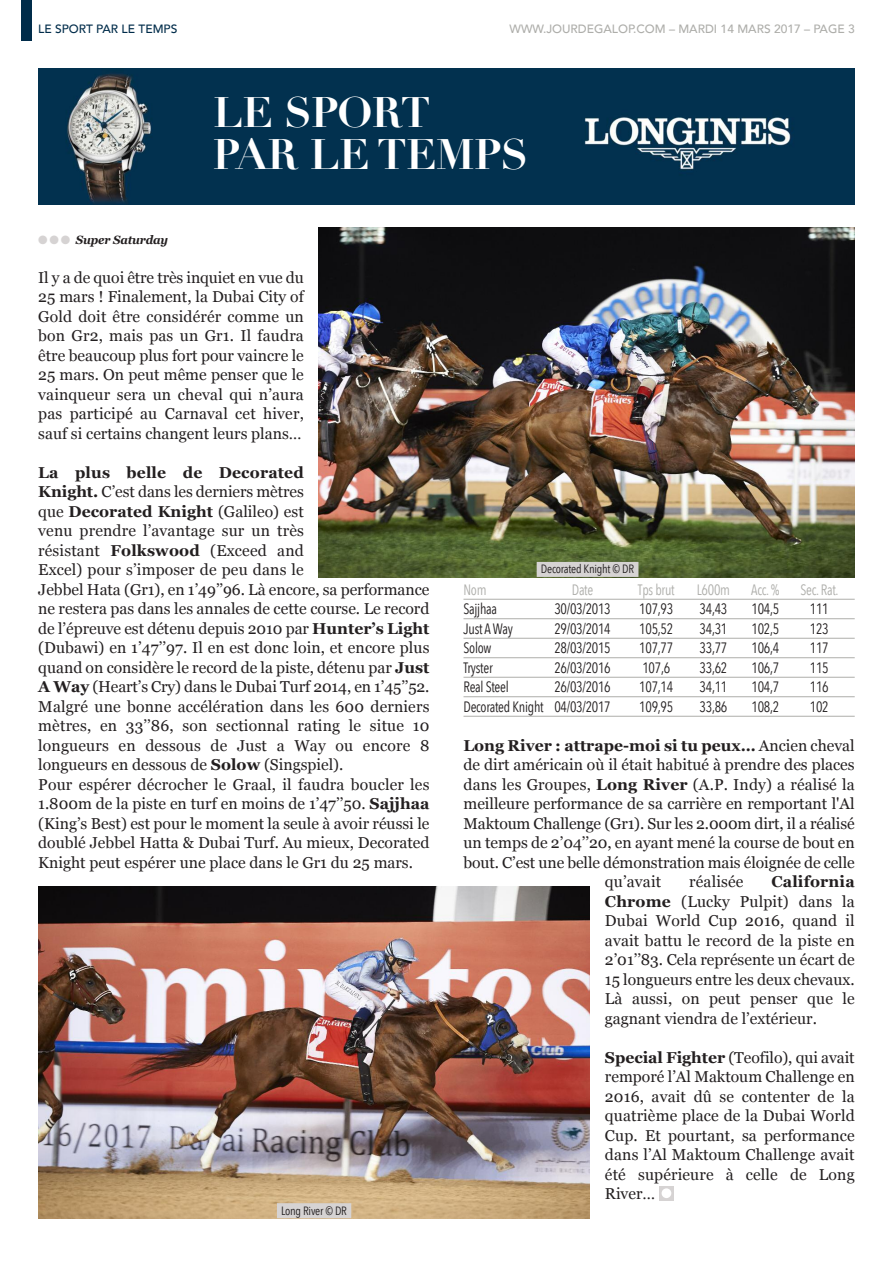
<style>
.page{position:relative;width:893px;height:1263px;background:#fff}
.page>*{position:absolute;margin:0;border:0;box-sizing:border-box;transform-origin:0 0}
.t1{font:700 42px/42px "Didot LH";letter-spacing:-.015em;color:#fff}
.t2{font:15.75px/19.5px "Georgia";color:#231f20;text-align:justify}
.t3{font:700 15.75px "Georgia";color:#231f20}
.t4{font:15px "Avenir Next Condensed";letter-spacing:-.02em;color:#231f20;scale:.92 1}
.t5{font:15px "Avenir Next Condensed";letter-spacing:-.02em;color:#aeaeaa;scale:.92 1}
.t6{font:500 12px "Avenir";color:#aeaeaa}
.t7{font:12px "Avenir Next Condensed";letter-spacing:-.02em;color:#231f20}
.t8{font:500 12px "Avenir";color:#002c4a}
.t9{font:italic 700 12px "Georgia";letter-spacing:-.015em;color:#231f20;scale:.95 1}
.s1{color:#d6d3d3}
.s2{font-weight:700}
.s3{font-weight:400}
</style>
<div class="page">
<hr style="left:463px;top:599px;width:392px;height:1px;background:#aeaeaa">
<hr style="left:463px;top:618px;width:392px;height:1px;background:#aeaeaa">
<hr style="left:463px;top:638px;width:392px;height:1px;background:#aeaeaa">
<hr style="left:463px;top:657px;width:392px;height:1px;background:#aeaeaa">
<hr style="left:463px;top:677px;width:392px;height:1px;background:#aeaeaa">
<hr style="left:463px;top:696px;width:392px;height:1px;background:#aeaeaa">
<hr style="left:463px;top:716px;width:392px;height:1px;background:#aeaeaa">
<div style="left:659px;top:1186px;width:15px;height:15px;background:#d6d3d3"></div>
<div style="left:662px;top:1188px;width:9px;height:10px;background:#fff;border-radius:50%"></div>
<img style="left:319px;top:227px;width:536px;height:350px">
<div style="left:537px;top:562px;width:101px;height:15px;background:#d6d3d3"></div>
<img style="left:38px;top:886px;width:552px;height:332px">
<div style="left:277px;top:1203px;width:74px;height:15px;background:#d6d3d3"></div>
<img style="left:38px;top:68px;width:817px;height:136px">
<div style="left:21px;top:0;width:11px;height:40px;background:#002c4a"></div>
<p class="t8" style="left:38px;top:21px;width:141px">LE SPORT PAR LE TEMPS</p>
<p class="t6" style="left:509px;top:21px;width:347px">WWW.JOURDEGALOP.COM – MARDI 14 MARS 2017 – PAGE 3</p>
<h1 class="t1" style="left:213px;top:97px;width:316px">LE SPORT<br>PAR LE TEMPS</h1>
<p class="t9" style="left:38px;top:233px;width:138px"><span class="s1">●</span> <span class="s1">●</span> <span class="s1">●</span> Super Saturday</p>
<p class="t2" style="left:38px;top:267px;width:267px">Il y a de quoi être très inquiet en vue du 25 mars ! Finalement, la Dubai City of Gold doit être considérér comme un bon Gr2, mais pas un Gr1. Il faudra être beaucoup plus fort pour vaincre le 25 mars. On peut même penser que le vainqueur sera un cheval qui n’aura pas participé au Carnaval cet hiver, sauf si certains changent leurs plans…</p>
<p class="t2" style="left:38px;top:462px;width:393px;text-align:left"><span class="s2">La plus belle de Decorated<br>Knight.</span> C’est dans les derniers mètres<br>que <span class="s2">Decorated Knight</span> (Galileo) est<br>venu prendre l’avantage sur un très<br>résistant <span class="s2">Folkswood</span> (Exceed and<br>Excel) pour s’imposer de peu dans le<br>Jebbel Hata (Gr1), en 1’49’’96. Là encore, sa performance ne restera pas dans les annales de cette course. Le record de l’épreuve est détenu depuis 2010 par <span class="s2">Hunter’s Light </span>(Dubawi) en 1’47’’97. Il en est donc loin, et encore plus quand on considère le record de la piste, détenu par <span class="s2">Just A Way</span> (Heart’s Cry) dans le Dubai Turf 2014, en 1’45’’52.<br>Malgré une bonne accélération dans les 600 derniers mètres, en 33’’86, son sectionnal rating le situe 10 longueurs en dessous de Just a Way ou encore 8 longueurs en dessous de <span class="s2">Solow</span> (Singspiel).<br>Pour espérer décrocher le Graal, il faudra boucler les 1.800m de la piste en turf en moins de 1’47’’50. <span class="s2">Sajjhaa </span>(King’s Best) est pour le moment la seule à avoir réussi le doublé Jebbel Hatta &amp; Dubai Turf. Au mieux, Decorated Knight peut espérer une place dans le Gr1 du 25 mars.</p>
<p class="t7" style="left:281px;top:1203px;width:67px">Long River © DR</p>
<p class="t7" style="left:541px;top:561px;width:95px">Decorated Knight © DR</p>
<p class="t5" style="left:463px;top:580px;width:27px">Nom</p>
<p class="t5" style="left:572px;top:580px;width:25px">Date</p>
<p class="t5" style="left:638px;top:580px;width:42px">Tps brut</p>
<p class="t5" style="left:697px;top:580px;width:38px">L600m</p>
<p class="t5" style="left:751px;top:580px;width:32px">Acc.%</p>
<p class="t5" style="left:800px;top:580px;width:43px">Sec. Rat.</p>
<p class="t4" style="left:463px;top:599px;width:38px">Sajjhaa</p>
<p class="t4" style="left:554px;top:599px;width:63px">30/03/2013</p>
<p class="t4" style="left:639px;top:599px;width:39px">107,93</p>
<p class="t4" style="left:700px;top:599px;width:32px">34,43</p>
<p class="t4" style="left:751px;top:599px;width:32px">104,5</p>
<p class="t4" style="left:810px;top:599px;width:22px">111</p>
<p class="t4" style="left:463px;top:619px;width:55px">Just AWay</p>
<p class="t4" style="left:554px;top:619px;width:63px">29/03/2014</p>
<p class="t4" style="left:639px;top:619px;width:39px">105,52</p>
<p class="t4" style="left:700px;top:619px;width:32px">34,31</p>
<p class="t4" style="left:751px;top:619px;width:32px">102,5</p>
<p class="t4" style="left:810px;top:619px;width:22px">123</p>
<p class="t4" style="left:463px;top:638px;width:32px">Solow</p>
<p class="t4" style="left:554px;top:638px;width:63px">28/03/2015</p>
<p class="t4" style="left:639px;top:638px;width:39px">107,77</p>
<p class="t4" style="left:700px;top:638px;width:32px">33,77</p>
<p class="t4" style="left:751px;top:638px;width:32px">106,4</p>
<p class="t4" style="left:810px;top:638px;width:22px">117</p>
<p class="t4" style="left:463px;top:658px;width:33px">Tryster</p>
<p class="t4" style="left:554px;top:658px;width:63px">26/03/2016</p>
<p class="t4" style="left:642px;top:658px;width:32px">107,6</p>
<p class="t4" style="left:700px;top:658px;width:32px">33,62</p>
<p class="t4" style="left:751px;top:658px;width:32px">106,7</p>
<p class="t4" style="left:810px;top:658px;width:22px">115</p>
<p class="t4" style="left:463px;top:677px;width:51px">Real Steel</p>
<p class="t4" style="left:554px;top:677px;width:63px">26/03/2016</p>
<p class="t4" style="left:639px;top:677px;width:39px">107,14</p>
<p class="t4" style="left:700px;top:677px;width:32px">34,11</p>
<p class="t4" style="left:751px;top:677px;width:32px">104,7</p>
<p class="t4" style="left:810px;top:677px;width:22px">116</p>
<p class="t4" style="left:463px;top:697px;width:162px">Decorated Knight 04/03/2017</p>
<p class="t4" style="left:639px;top:697px;width:39px">109,95</p>
<p class="t4" style="left:700px;top:697px;width:32px">33,86</p>
<p class="t4" style="left:751px;top:697px;width:32px">108,2</p>
<p class="t4" style="left:810px;top:697px;width:22px">102</p>
<p class="t3" style="left:463px;top:736px;width:393px">Long River : attrape-moi si tu peux… <span class="s3">Ancien cheval</span></p>
<p class="t2" style="left:463px;top:755px;width:393px">de dirt américain où il était habitué à prendre des places</p>
<p class="t2" style="left:463px;top:774px;width:393px">dans les Groupes, <span class="s2">Long River</span> (A.P. Indy) a réalisé la</p>
<p class="t2" style="left:463px;top:794px;width:393px">meilleure performance de sa carrière en remportant l'Al</p>
<p class="t2" style="left:463px;top:813px;width:393px">Maktoum Challenge (Gr1). Sur les 2.000m dirt, il a réalisé</p>
<p class="t2" style="left:463px;top:833px;width:393px">un temps de 2’04’’20, en ayant mené la course de bout en</p>
<p class="t2" style="left:463px;top:852px;width:393px">bout. C’est une belle démonstration mais éloignée de celle</p>
<p class="t2" style="left:605px;top:872px;width:58px">qu’avait</p>
<p class="t2" style="left:689px;top:872px;width:56px">réalisée</p>
<p class="t2" style="left:605px;top:872px;width:251px;text-indent:166px"><span class="s2">California Chrome</span> (Lucky Pulpit) dans la Dubai World Cup 2016, quand il avait battu le record de la piste en 2’01’’83. Cela représente un écart de 15 longueurs entre les deux chevaux.<br>Là aussi, on peut penser que le gagnant viendra de l’extérieur.</p>
<p class="t2" style="left:605px;top:1047px;width:251px"><span class="s2">Special Fighter</span> (Teofilo), qui avait remporé l’Al Maktoum Challenge en 2016, avait dû se contenter de la quatrième place de la Dubai World Cup. Et pourtant, sa performance dans l’Al Maktoum Challenge avait été supérieure à celle de Long River…</p>
</div>
